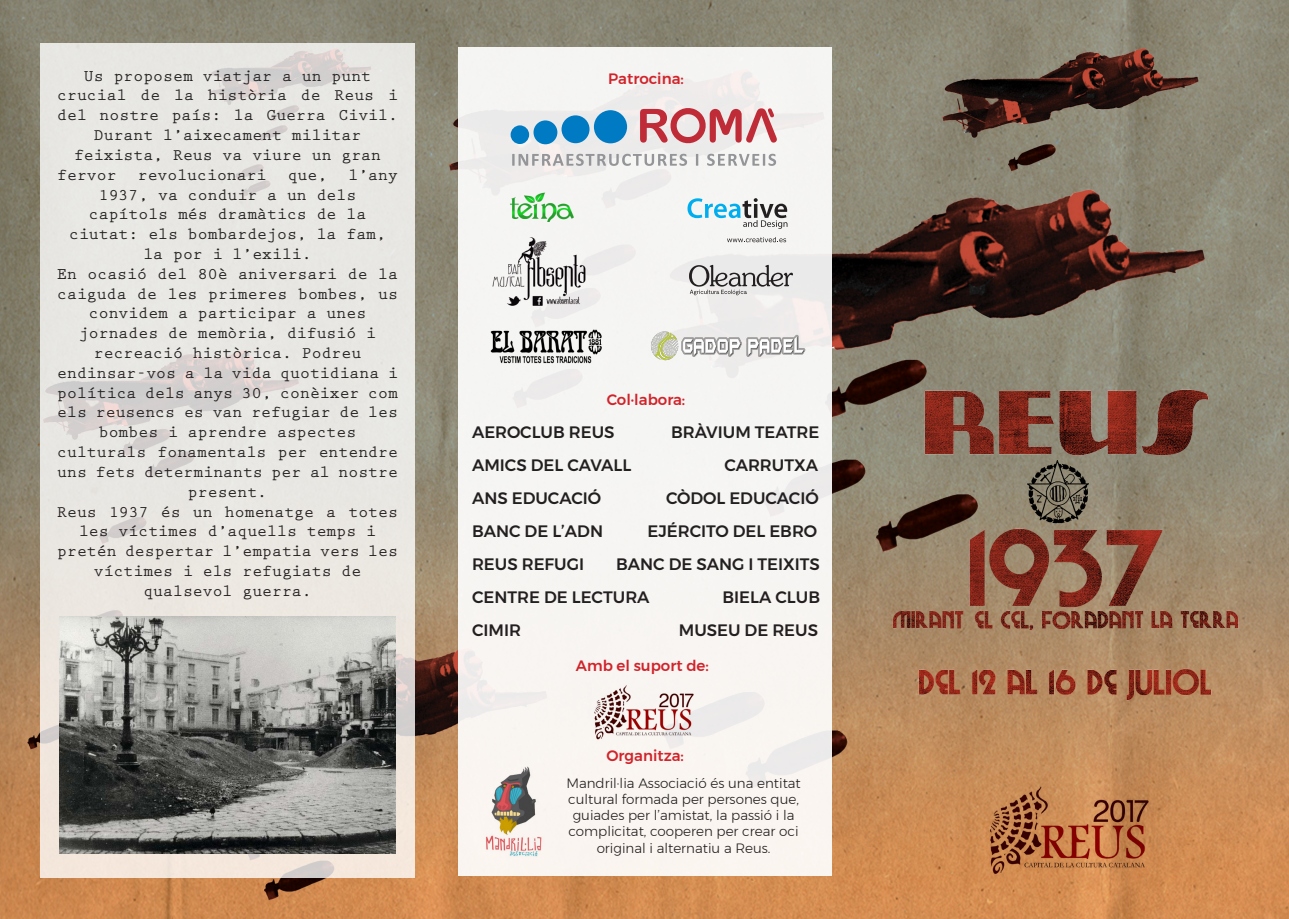
<style>
.page{position:relative;width:1289px;height:919px;background:#fff}
.page>*{position:absolute;margin:0;border:0;box-sizing:border-box;transform-origin:0 0}
.t1{font:700 16.5px/19.8px "Prestige Elite Std";color:#231f20;text-align:center}
.t2{font:500 16.5px "Montserrat";color:#231f20}
.t3{font:500 15px "Montserrat";color:#d1232a}
.t4{font:300 13.5px "Montserrat";color:#231f20}
</style>
<div class="page">
<img style="left:0;top:0;width:1288px;height:918px">
<img style="left:853px;top:307px;width:414px;height:405px">
<img style="left:873px;top:635px;width:393px;height:75px">
<img style="left:982px;top:769px;width:187px;height:108px">
<svg style="left:40px;top:43px;width:375px;height:834px;background:#e7e4e0"></svg>
<img style="left:60px;top:616px;width:335px;height:237px">
<div style="left:458px;top:47px;width:373px;height:828px;background:#f6f5f2"></div>
<img style="left:486px;top:766px;width:56px;height:91px">
<svg style="left:490px;top:73px;width:306px;height:113px"></svg>
<div style="left:510px;top:125px;width:19px;height:19px;background:#007ac2;border-radius:50%"></div>
<div style="left:533px;top:120px;width:24px;height:24px;background:#007ac2;border-radius:50%"></div>
<div style="left:561px;top:115px;width:28px;height:28px;background:#007ac2;border-radius:50%"></div>
<div style="left:594px;top:110px;width:33px;height:33px;background:#007ac2;border-radius:50%"></div>
<img style="left:486px;top:171px;width:109px;height:50px">
<img style="left:492px;top:237px;width:100px;height:69px">
<img style="left:651px;top:329px;width:155px;height:32px">
<svg style="left:689px;top:265px;width:104px;height:30px"></svg>
<svg style="left:687px;top:198px;width:100px;height:31px"></svg>
<svg style="left:727px;top:237px;width:59px;height:5px"></svg>
<img style="left:490px;top:329px;width:112px;height:35px">
<img style="left:594px;top:685px;width:112px;height:59px">
<p class="t1" style="left:84px;top:66px;width:289px">Us proposem viatjar a un punt</p>
<p class="t1" style="left:57px;top:86px;width:342px">crucial de la història de Reus i del nostre país: la Guerra Civil.<br>Durant l’aixecament militar</p>
<p class="t1" style="left:74px;top:145px;width:308px">feixista, Reus va viure un gran</p>
<p class="t1" style="left:57px;top:165px;width:61px">fervor</p>
<p class="t1" style="left:138px;top:165px;width:130px">revolucionari</p>
<p class="t1" style="left:288px;top:165px;width:41px">que,</p>
<p class="t1" style="left:99px;top:165px;width:300px;text-align:left;text-indent:249px">l’any<br>1937, va conduir a un dels</p>
<p class="t1" style="left:89px;top:205px;width:279px">capítols més dramàtics de la</p>
<p class="t1" style="left:69px;top:225px;width:318px">ciutat: els bombardejos, la fam,</p>
<p class="t1" style="left:143px;top:244px;width:170px">la por i l’exili.</p>
<p class="t1" style="left:57px;top:264px;width:342px">En ocasió del 80è aniversari de la caiguda de les primeres bombes, us convidem a participar a unes</p>
<p class="t1" style="left:79px;top:324px;width:299px">jornades de memòria, difusió i</p>
<p class="t1" style="left:94px;top:343px;width:269px">recreació històrica. Podreu</p>
<p class="t1" style="left:57px;top:363px;width:342px">endinsar-vos a la vida quotidiana i política dels anys 30, conèixer com els reusencs es van refugiar de les bombes i aprendre aspectes</p>
<p class="t1" style="left:57px;top:442px;width:342px;text-align:left">culturals fonamentals per entendre uns fets determinants per al nostre</p>
<p class="t1" style="left:188px;top:482px;width:81px">present.</p>
<p class="t1" style="left:57px;top:502px;width:342px">Reus 1937 és un homenatge a totes les víctimes d’aquells temps i</p>
<p class="t1" style="left:57px;top:541px;width:342px">pretén despertar l’empatia vers les víctimes i els refugiats de</p>
<p class="t1" style="left:143px;top:581px;width:170px">qualsevol guerra.</p>
<p class="t3" style="left:608px;top:67px;width:77px">Patrocina:</p>
<p class="t3" style="left:606px;top:387px;width:80px">Col·labora:</p>
<p class="t2" style="left:472px;top:419px;width:144px">AEROCLUB REUS</p>
<p class="t2" style="left:671px;top:419px;width:150px">BRÀVIUM TEATRE</p>
<p class="t2" style="left:472px;top:452px;width:161px">AMICS DEL CAVALL</p>
<p class="t2" style="left:724px;top:452px;width:95px">CARRUTXA</p>
<p class="t2" style="left:472px;top:485px;width:131px">ANS EDUCACIÓ</p>
<p class="t2" style="left:666px;top:485px;width:154px">CÒDOL EDUCACIÓ</p>
<p class="t2" style="left:472px;top:518px;width:132px">BANC DE L’ADN</p>
<p class="t2" style="left:647px;top:518px;width:171px">EJÉRCITO DEL EBRO</p>
<p class="t2" style="left:472px;top:551px;width:113px">REUS REFUGI</p>
<p class="t2" style="left:616px;top:551px;width:205px">BANC DE SANG I TEIXITS</p>
<p class="t2" style="left:472px;top:584px;width:179px">CENTRE DE LECTURA</p>
<p class="t2" style="left:722px;top:584px;width:99px">BIELA CLUB</p>
<p class="t2" style="left:472px;top:617px;width:51px">CIMIR</p>
<p class="t2" style="left:678px;top:617px;width:141px">MUSEU DE REUS</p>
<p class="t3" style="left:576px;top:654px;width:134px">Amb el suport de:</p>
<p class="t3" style="left:606px;top:744px;width:79px">Organitza:</p>
<p class="t4" style="left:566px;top:772px;width:236px">Mandril·lia Associació és una entitat</p>
<p class="t4" style="left:568px;top:789px;width:232px">cultural formada per persones que,</p>
<p class="t4" style="left:572px;top:805px;width:223px">guiades per l’amistat, la passió i la</p>
<p class="t4" style="left:568px;top:821px;width:231px">complicitat, cooperen per crear oci</p>
<p class="t4" style="left:596px;top:837px;width:175px">original i alternatiu a Reus.</p>
</div>
